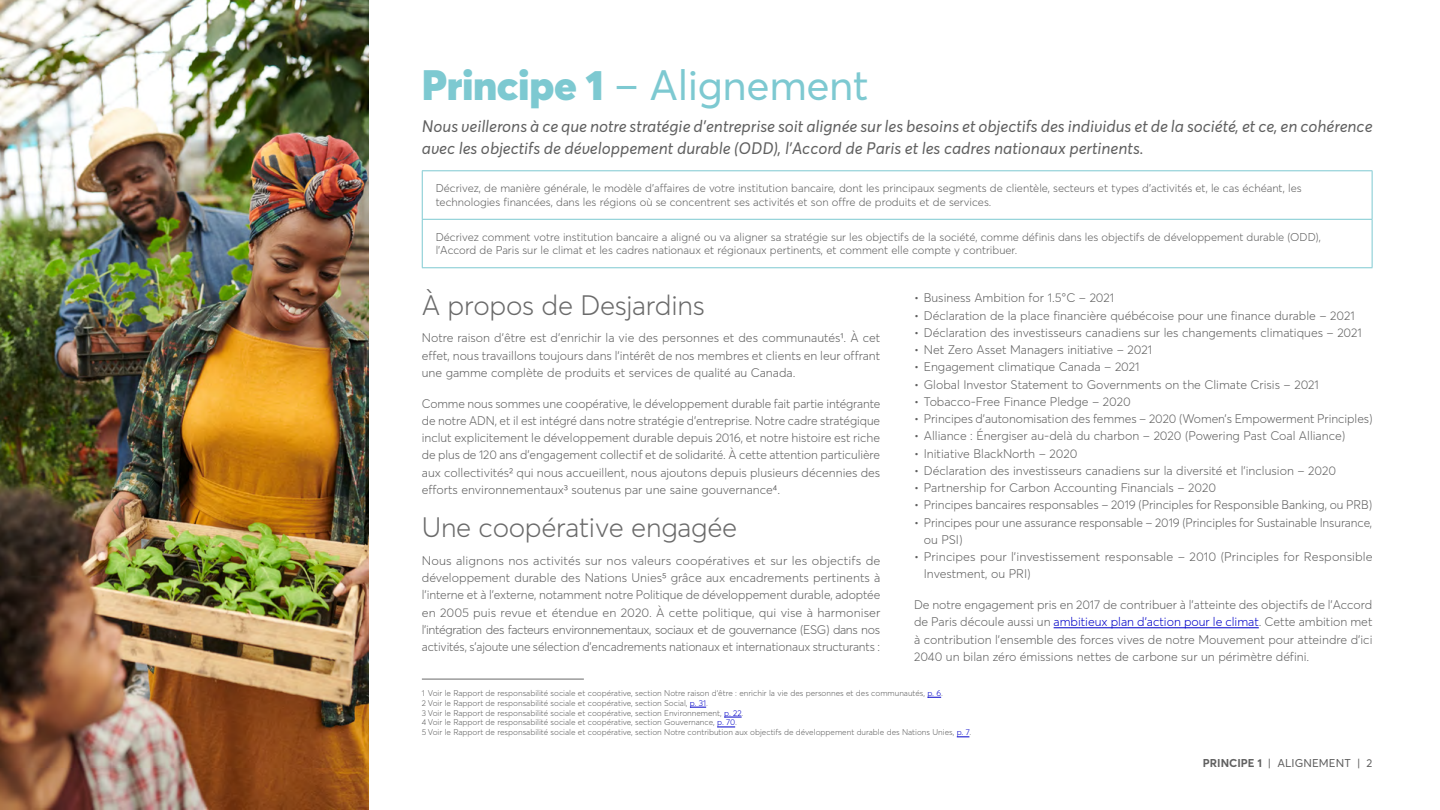
<style>
.page{position:relative;width:1440px;height:810px;background:#fff}
.page>*{position:absolute;margin:0;border:0;box-sizing:border-box;transform-origin:0 0}
.t1{font:42px "Averta";letter-spacing:-.01em;color:#7dc9d1}
.t2{font:300 27.75px "Averta";letter-spacing:-.01em;color:#6a6a6a}
.t3{font:italic 16.5px/21.8px "Averta";color:#606060}
.t4{font:300 12.38px/17.2px "Averta";color:#606060;text-align:justify}
.TD{font:300 11.25px/13.5px "Averta";color:#606060}
.t5{font:11.25px "Averta";letter-spacing:.01em;color:#606060}
.t6{font:300 8.25px "Averta";color:#606060}
.s1{font-weight:900}
.s2{color:#0000c8}
.s3{font-weight:700}
</style>
<div class="page">
<hr style="left:422px;top:220px;width:1px;height:47px;background:#7dc9d1">
<hr style="left:1372px;top:220px;width:1px;height:47px;background:#7dc9d1">
<hr style="left:422px;top:267px;width:950px;height:1px;background:#7dc9d1">
<hr style="left:422px;top:170px;width:950px;height:1px;background:#7dc9d1">
<hr style="left:422px;top:171px;width:1px;height:48px;background:#7dc9d1">
<hr style="left:1372px;top:171px;width:1px;height:48px;background:#7dc9d1">
<hr style="left:422px;top:219px;width:950px;height:1px;background:#7dc9d1">
<hr style="left:422px;top:679px;width:162px;height:1px;background:#6a6a6a">
<svg style="left:927px;top:697px;width:14px;height:1px"></svg>
<svg style="left:690px;top:707px;width:16px;height:1px"></svg>
<svg style="left:724px;top:717px;width:18px;height:1px"></svg>
<svg style="left:717px;top:727px;width:18px;height:1px"></svg>
<svg style="left:957px;top:737px;width:12px;height:1px"></svg>
<hr style="left:1054px;top:627px;width:205px;height:1px;background:#0000c8">
<img style="left:0;top:0;width:368px;height:810px">
<h2 class="t1" style="left:422px;top:59px;width:448px"><span class="s1">Principe 1</span> – Alignement</h2>
<p class="t3" style="left:422px;top:116px;width:952px">Nous veillerons à ce que notre stratégie d’entreprise soit alignée sur les besoins et objectifs des individus et de la société, et ce, en cohérence avec les objectifs de développement durable (ODD), l’Accord de Paris et les cadres nationaux pertinents.</p>
<p class="TD" style="left:436px;top:182px;width:867px">Décrivez, de manière générale, le modèle d’affaires de votre institution bancaire, dont les principaux segments de clientèle, secteurs et types d’activités et, le cas échéant, les technologies financées, dans les régions où se concentrent ses activités et son offre de produits et de services.</p>
<p class="TD" style="left:436px;top:230px;width:887px">Décrivez comment votre institution bancaire a aligné ou va aligner sa stratégie sur les objectifs de la société, comme définis dans les objectifs de développement durable (ODD), l’Accord de Paris sur le climat et les cadres nationaux et régionaux pertinents, et comment elle compte y contribuer.</p>
<h3 class="t2" style="left:422px;top:288px;width:284px">À propos de Desjardins</h3>
<p class="t4" style="left:422px;top:329px;width:460px">Notre raison d’être est d’enrichir la vie des personnes et des communautés1. À cet effet, nous travaillons toujours dans l’intérêt de nos membres et clients en leur offrant une gamme complète de produits et services de qualité au Canada.</p>
<p class="t4" style="left:422px;top:395px;width:460px">Comme nous sommes une coopérative, le développement durable fait partie intégrante de notre ADN, et il est intégré dans notre stratégie d’entreprise. Notre cadre stratégique inclut explicitement le développement durable depuis 2016, et notre histoire est riche de plus de 120 ans d’engagement collectif et de solidarité. À cette attention particulière aux collectivités2 qui nous accueillent, nous ajoutons depuis plusieurs décennies des efforts environnementaux3 soutenus par une saine gouvernance4.</p>
<h3 class="t2" style="left:422px;top:510px;width:317px">Une coopérative engagée</h3>
<p class="t4" style="left:422px;top:552px;width:460px">Nous alignons nos activités sur nos valeurs coopératives et sur les objectifs de développement durable des Nations Unies5 grâce aux encadrements pertinents à l’interne et à l’externe, notamment notre Politique de développement durable, adoptée en 2005 puis revue et étendue en 2020. À cette politique, qui vise à harmoniser l’intégration des facteurs environnementaux, sociaux et de gouvernance (ESG) dans nos activités, s’ajoute une sélection d’encadrements nationaux et internationaux structurants :</p>
<p class="t4" style="left:914px;top:289px;width:202px">• Business Ambition for 1.5°C – 2021</p>
<p class="t4" style="left:914px;top:306px;width:442px">• Déclaration de la place financière québécoise pour une finance durable – 2021</p>
<p class="t4" style="left:914px;top:324px;width:449px">• Déclaration des investisseurs canadiens sur les changements climatiques – 2021</p>
<p class="t4" style="left:914px;top:341px;width:240px">• Net Zero Asset Managers initiative – 2021</p>
<p class="t4" style="left:914px;top:358px;width:227px">• Engagement climatique Canada – 2021</p>
<p class="t4" style="left:914px;top:375px;width:406px">• Global Investor Statement to Governments on the Climate Crisis – 2021</p>
<p class="t4" style="left:914px;top:393px;width:218px">• Tobacco-Free Finance Pledge – 2020</p>
<p class="t4" style="left:914px;top:410px;width:460px">• Principes d’autonomisation des femmes – 2020 (Women’s Empowerment Principles)</p>
<p class="t4" style="left:914px;top:427px;width:433px">• Alliance : Énergiser au-delà du charbon – 2020 (Powering Past Coal Alliance)</p>
<p class="t4" style="left:914px;top:444px;width:165px">• Initiative BlackNorth – 2020</p>
<p class="t4" style="left:914px;top:462px;width:424px">• Déclaration des investisseurs canadiens sur la diversité et l’inclusion – 2020</p>
<p class="t4" style="left:914px;top:479px;width:304px">• Partnership for Carbon Accounting Financials – 2020</p>
<p class="t4" style="left:914px;top:496px;width:460px">• Principes bancaires responsables – 2019 (Principles for Responsible Banking, ou PRB)</p>
<p class="t4" style="left:924px;top:513px;width:450px;text-indent:-10px">• Principes pour une assurance responsable – 2019 (Principles for Sustainable Insurance, ou PSI)</p>
<p class="t4" style="left:924px;top:548px;width:450px;text-indent:-10px">• Principes pour l’investissement responsable – 2010 (Principles for Responsible<br>Investment, ou PRI)</p>
<p class="t4" style="left:914px;top:596px;width:460px">De notre engagement pris en 2017 de contribuer à l’atteinte des objectifs de l’Accord de Paris découle aussi un <span class="s2">ambitieux plan d’action pour le climat</span>. Cette ambition met à contribution l’ensemble des forces vives de notre Mouvement pour atteindre d’ici 2040 un bilan zéro émissions nettes de carbone sur un périmètre défini.</p>
<p class="t6" style="left:422px;top:688px;width:523px">1 Voir le Rapport de responsabilité sociale et coopérative, section Notre raison d’être : enrichir la vie des personnes et des communautés, <span class="s2">p. 6</span>.</p>
<p class="t6" style="left:422px;top:698px;width:288px">2 Voir le Rapport de responsabilité sociale et coopérative, section Social, <span class="s2">p. 31</span>.</p>
<p class="t6" style="left:422px;top:708px;width:323px">3 Voir le Rapport de responsabilité sociale et coopérative, section Environnement, <span class="s2">p. 22</span>.</p>
<p class="t6" style="left:422px;top:717px;width:317px">4 Voir le Rapport de responsabilité sociale et coopérative, section Gouvernance, <span class="s2">p. 70</span>.</p>
<p class="t6" style="left:422px;top:727px;width:551px">5 Voir le Rapport de responsabilité sociale et coopérative, section Notre contribution aux objectifs de développement durable des Nations Unies, <span class="s2">p. 7</span>.</p>
<p class="t5" style="left:1203px;top:756px;width:171px"><span class="s3">PRINCIPE 1</span> | ALIGNEMENT | 2</p>
</div>
